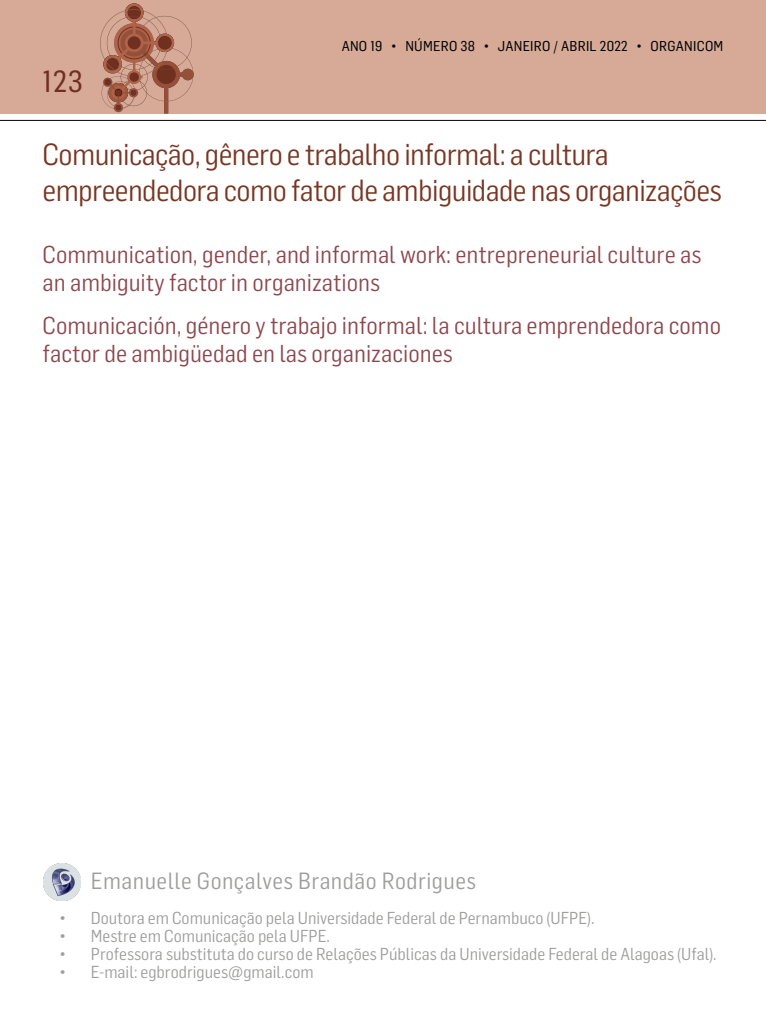
<style>
.page{position:relative;width:766px;height:1021px;background:#fff}
.page>*{position:absolute;margin:0;border:0;box-sizing:border-box;transform-origin:0 0}
.t1{font:30px/36px "Flama Semicondensed";letter-spacing:-.02em;color:#793622}
.t2{font:30px "Flama Semicondensed Basic";color:#703020}
.t3{font:24px/28px "Flama Semicondensed";color:#8d474e}
.t4{font:23px "Flama Semicondensed";letter-spacing:.02em;color:#9d9d9c}
.t5{font:17px "Flama Semicondensed";color:#9d9d9c}
.t6{font:14px "Flama Semicondensed Basic";letter-spacing:.02em;color:#000}
</style>
<div class="page">
<div style="left:0;top:0;width:765px;height:113px;background:#d7aa98"></div>
<svg style="left:100px;top:3px;width:93px;height:110px"></svg>
<div style="left:158px;top:36px;width:14px;height:14px;background:#703020;border-radius:50%"></div>
<div style="left:104px;top:79px;width:7px;height:7px;background:#703020;border-radius:3px"></div>
<div style="left:128px;top:36px;width:13px;height:13px;background:#703020;border-radius:50%"></div>
<div style="left:115px;top:89px;width:7px;height:7px;background:#703020;border-radius:3px"></div>
<div style="left:129px;top:72px;width:10px;height:10px;background:#703020;border-radius:5px"></div>
<hr style="left:0;top:120px;width:765px;height:1px;background:#000">
<img style="left:43px;top:863px;width:37px;height:37px">
<h1 class="t2" style="left:43px;top:62px;width:42px">123</h1>
<p class="t6" style="left:341px;top:37px;width:383px">ANO 19 • NÚMERO 38 • JANEIRO / ABRIL 2022 • ORGANICOM</p>
<h1 class="t1" style="left:43px;top:135px;width:680px">Comunicação, gênero e trabalho informal: a cultura empreendedora como fator de ambiguidade nas organizações</h1>
<h2 class="t3" style="left:43px;top:240px;width:660px">Communication, gender, and informal work: entrepreneurial culture as an ambiguity factor in organizations</h2>
<h2 class="t3" style="left:43px;top:310px;width:679px">Comunicación, género y trabajo informal: la cultura emprendedora como factor de ambigüedad en las organizaciones</h2>
<h3 class="t4" style="left:91px;top:865px;width:387px">Emanuelle Gonçalves Brandão Rodrigues</h3>
<p class="t5" style="left:60px;top:906px;width:536px">• Doutora em Comunicação pela Universidade Federal de Pernambuco (UFPE).</p>
<p class="t5" style="left:60px;top:924px;width:272px">• Mestre em Comunicação pela UFPE.</p>
<p class="t5" style="left:60px;top:942px;width:658px">• Professora substituta do curso de Relações Públicas da Universidade Federal de Alagoas (Ufal).</p>
<p class="t5" style="left:60px;top:960px;width:255px">• E-mail: egbrodrigues@gmail.com</p>
</div>
